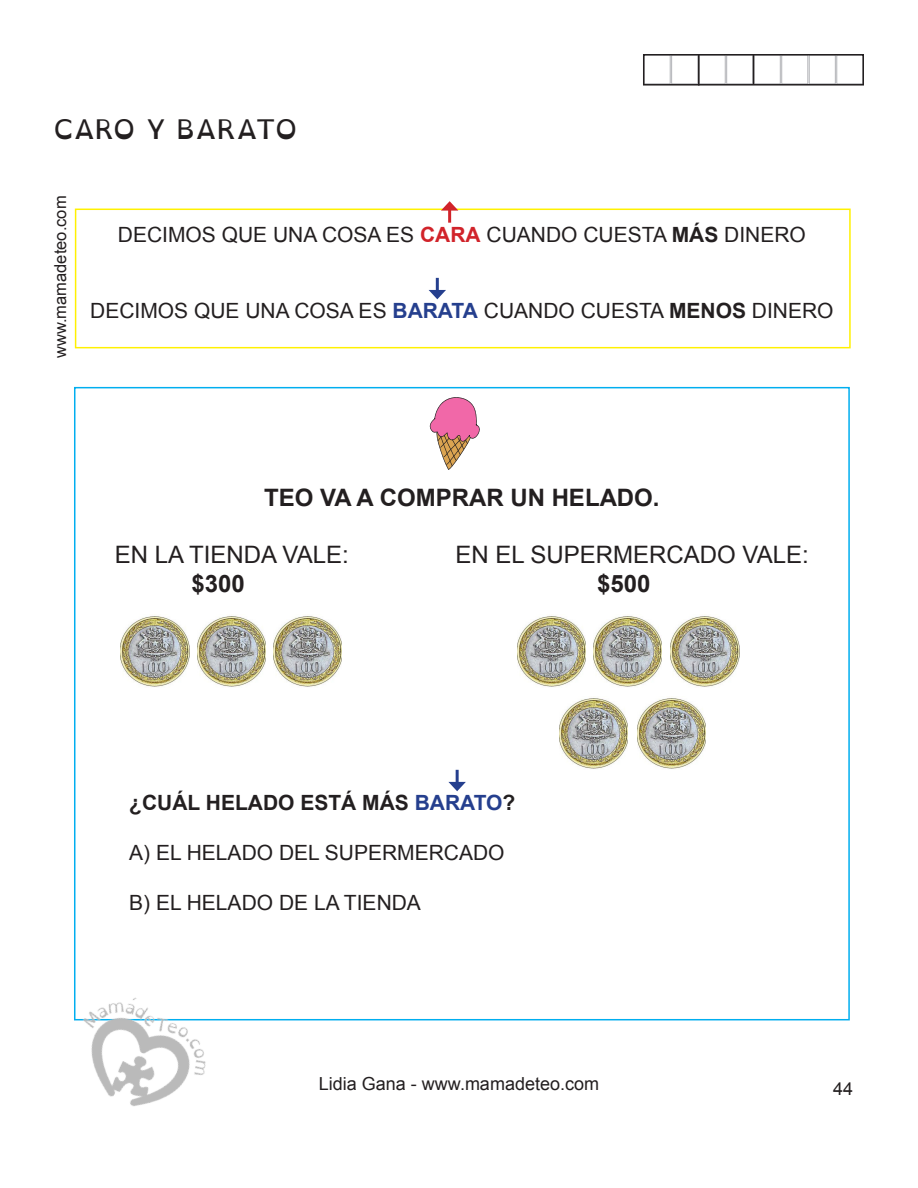
<style>
.page{position:relative;width:918px;height:1188px;background:#fff}
.page>*{position:absolute;margin:0;border:0;box-sizing:border-box;transform-origin:0 0}
.t1{font:27px "Open Dyslexic";color:#231f20}
.t2{font:24px "Arial";color:#231f20}
.t3{font:700 24px "Arial";color:#231f20}
.t4{font:21px "Arial";color:#231f20}
.t5{font:700 21px "Arial";color:#231f20}
.t6{font:18px "Arial";color:#231f20}
.t7{font:16.5px "Arial";color:#231f20}
.s1{font-weight:700;color:#d1232a}
.s2{font-weight:700}
.s3{font-weight:700;color:#253f8e}
.s4{color:#253f8e}
</style>
<div class="page">
<div style="left:75px;top:209px;width:776px;height:139px;border:2px solid #fff101"></div>
<img style="left:121px;top:616px;width:68px;height:71px">
<img style="left:517px;top:616px;width:68px;height:71px">
<img style="left:197px;top:616px;width:69px;height:71px">
<img style="left:274px;top:616px;width:68px;height:71px">
<img style="left:593px;top:616px;width:69px;height:71px">
<img style="left:671px;top:616px;width:68px;height:71px">
<img style="left:559px;top:698px;width:69px;height:71px">
<img style="left:637px;top:698px;width:68px;height:71px">
<hr style="left:436px;top:278px;width:3px;height:15px;background:#253f8e">
<svg style="left:429px;top:290px;width:17px;height:9px"></svg>
<hr style="left:456px;top:770px;width:3px;height:15px;background:#253f8e">
<svg style="left:448px;top:782px;width:18px;height:9px"></svg>
<hr style="left:448px;top:208px;width:3px;height:15px;background:#d1232a">
<svg style="left:441px;top:201px;width:17px;height:10px"></svg>
<svg style="left:430px;top:397px;width:50px;height:73px"></svg>
<div style="left:644px;top:55px;width:27px;height:29px;background:#fff;border:1px solid #b2b3b7"></div>
<div style="left:671px;top:55px;width:27px;height:29px;background:#fff;border:1px solid #b2b3b7"></div>
<div style="left:699px;top:55px;width:27px;height:29px;background:#fff;border:1px solid #b2b3b7"></div>
<div style="left:726px;top:55px;width:27px;height:29px;background:#fff;border:1px solid #b2b3b7"></div>
<div style="left:754px;top:55px;width:27px;height:29px;background:#fff;border:1px solid #b2b3b7"></div>
<div style="left:781px;top:55px;width:27px;height:29px;background:#fff;border:1px solid #b2b3b7"></div>
<div style="left:809px;top:55px;width:27px;height:29px;background:#fff;border:1px solid #b2b3b7"></div>
<div style="left:836px;top:55px;width:27px;height:29px;background:#fff;border:1px solid #b2b3b7"></div>
<div style="left:643px;top:54px;width:221px;height:32px;border:2px solid #231f20"></div>
<hr style="left:698px;top:55px;width:2px;height:31px;background:#231f20">
<svg style="left:753px;top:55px;width:1px;height:29px"></svg>
<img style="left:74px;top:980px;width:155px;height:126px">
<p class="t1" style="left:54px;top:114px;width:245px">CARO Y BARATO</p>
<p class="t7" style="left:49px;top:358px;width:164px;rotate:-90deg">www.mamadeteo.com</p>
<p class="t4" style="left:118px;top:221px;width:690px">DECIMOS QUE UNA COSA ES <span class="s1">CARA</span> CUANDO CUESTA <span class="s2">MÁS</span> DINERO</p>
<p class="t4" style="left:90px;top:297px;width:745px">DECIMOS QUE UNA COSA ES <span class="s3">BARATA</span> CUANDO CUESTA <span class="s2">MENOS</span> DINERO</p>
<p class="t3" style="left:264px;top:481px;width:397px">TEO VA A COMPRAR UN HELADO.</p>
<p class="t2" style="left:115px;top:539px;width:235px">EN LA TIENDA VALE:</p>
<p class="t2" style="left:456px;top:539px;width:355px">EN EL SUPERMERCADO VALE:</p>
<p class="t3" style="left:191px;top:568px;width:55px">$300</p>
<p class="t3" style="left:597px;top:568px;width:55px">$500</p>
<p class="t5" style="left:129px;top:788px;width:388px">¿CUÁL HELADO ESTÁ MÁS <span class="s4">BARATO</span>?</p>
<p class="t4" style="left:129px;top:839px;width:377px">A) EL HELADO DEL SUPERMERCADO</p>
<p class="t4" style="left:129px;top:889px;width:293px">B) EL HELADO DE LA TIENDA</p>
<p class="t6" style="left:319px;top:1071px;width:282px">Lidia Gana - www.mamadeteo.com</p>
<p class="t6" style="left:833px;top:1077px;width:22px">44</p>
</div>
